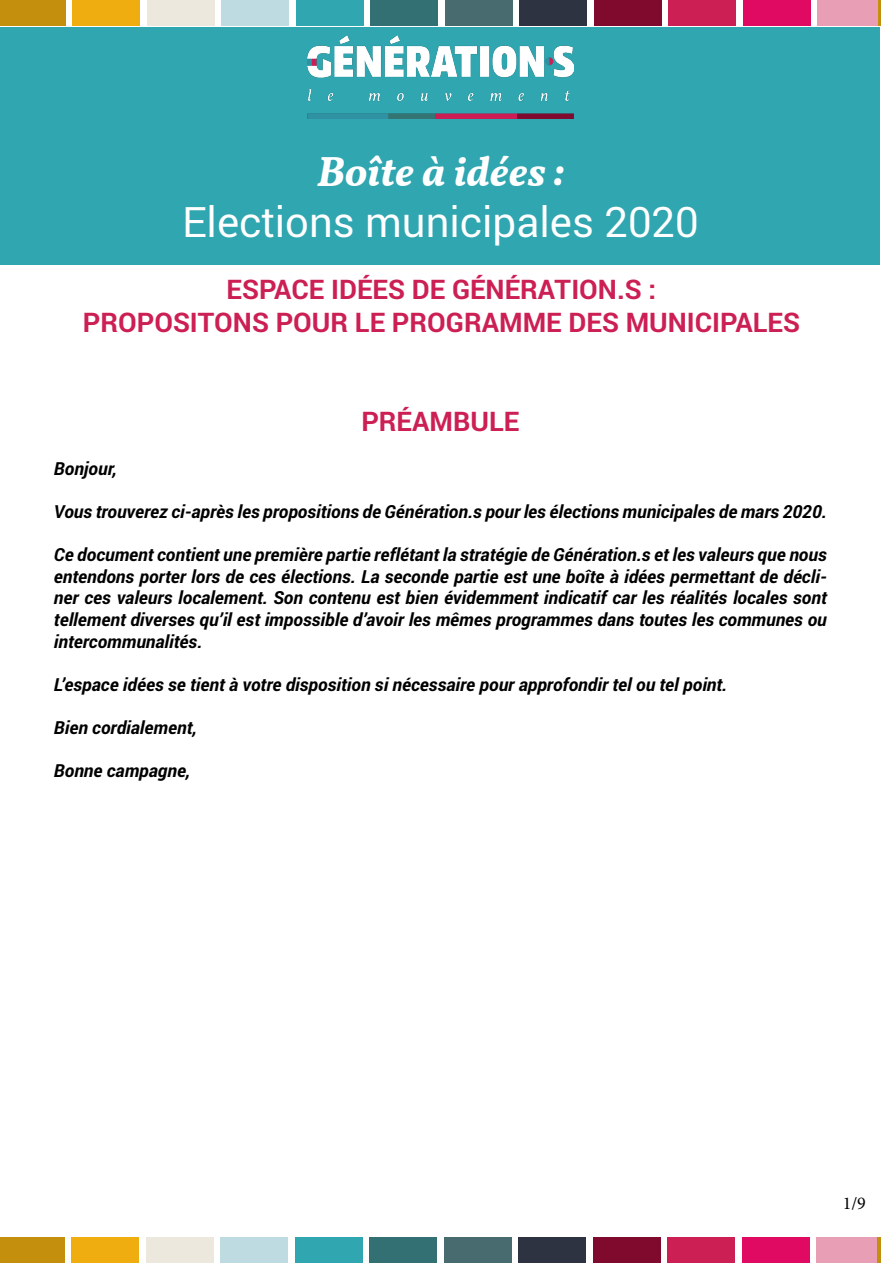
<style>
.page{position:relative;width:881px;height:1263px;background:#fff}
.page>*{position:absolute;margin:0;border:0;box-sizing:border-box;transform-origin:0 0}
.t1{font:42px "Roboto Regular 1200310";color:#fff}
.t2{font:italic 700 42px "Vollkorn";color:#fff}
.t3{font:27px/32.4px "Roboto Bold 1200310";color:#cc1f54;text-align:center}
.t4{font:18px/21.6px "Roboto Bold Italic 1200310";color:#000;text-align:justify}
.t5{font:18px "Minion Pro";color:#000}
</style>
<div class="page">
<div style="left:1px;top:27px;width:878px;height:238px;background:#30a6b0"></div>
<div style="left:668px;top:0;width:67px;height:26px;background:#cc1f54"></div>
<div style="left:594px;top:0;width:67px;height:26px;background:#800a2e"></div>
<div style="left:147px;top:0;width:67px;height:26px;background:#ede8de"></div>
<div style="left:73px;top:0;width:67px;height:26px;background:#f0ad0f"></div>
<div style="left:0;top:0;width:65px;height:26px;background:#c48f0d"></div>
<div style="left:222px;top:0;width:67px;height:26px;background:#bddbe0"></div>
<div style="left:296px;top:0;width:67px;height:26px;background:#30a6b0"></div>
<div style="left:370px;top:0;width:67px;height:26px;background:#337073"></div>
<div style="left:445px;top:0;width:67px;height:26px;background:#476b6e"></div>
<div style="left:519px;top:0;width:67px;height:26px;background:#2e3342"></div>
<div style="left:742px;top:0;width:67px;height:26px;background:#e00a63"></div>
<div style="left:817px;top:0;width:63px;height:26px;background:#e89eb5"></div>
<div style="left:667px;top:1237px;width:67px;height:26px;background:#cc1f54"></div>
<div style="left:593px;top:1237px;width:67px;height:26px;background:#800a2e"></div>
<div style="left:146px;top:1237px;width:67px;height:26px;background:#ede8de"></div>
<div style="left:72px;top:1237px;width:67px;height:26px;background:#f0ad0f"></div>
<div style="left:0;top:1237px;width:64px;height:26px;background:#c48f0d"></div>
<div style="left:221px;top:1237px;width:67px;height:26px;background:#bddbe0"></div>
<div style="left:295px;top:1237px;width:67px;height:26px;background:#30a6b0"></div>
<div style="left:369px;top:1237px;width:67px;height:26px;background:#337073"></div>
<div style="left:444px;top:1237px;width:67px;height:26px;background:#476b6e"></div>
<div style="left:518px;top:1237px;width:67px;height:26px;background:#2e3342"></div>
<div style="left:741px;top:1237px;width:67px;height:26px;background:#e00a63"></div>
<div style="left:816px;top:1237px;width:64px;height:26px;background:#e89eb5"></div>
<img style="left:307px;top:36px;width:266px;height:83px">
<hr style="left:878px;top:0;width:2px;height:26px;background:#c48f0d">
<hr style="left:877px;top:1237px;width:3px;height:26px;background:#c48f0d">
<h1 class="t2" style="left:317px;top:140px;width:249px">Boîte à idées :</h1>
<h1 class="t1" style="left:182px;top:192px;width:518px">Elections municipales 2020</h1>
<h2 class="t3" style="left:83px;top:272px;width:718px">ESPACE IDÉES DE GÉNÉRATION.S :<br>PROPOSITONS POUR LE PROGRAMME DES MUNICIPALES</h2>
<h2 class="t3" style="left:361px;top:405px;width:159px">PRÉAMBULE</h2>
<p class="t4" style="left:54px;top:457px;width:64px">Bonjour,</p>
<p class="t4" style="left:54px;top:500px;width:774px">Vous trouverez ci-après les propositions de Génération.s pour les élections municipales de mars 2020.</p>
<p class="t4" style="left:54px;top:543px;width:774px">Ce document contient une première partie reflétant la stratégie de Génération.s et les valeurs que nous entendons porter lors de ces élections. La seconde partie est une boîte à idées permettant de décli&shy;ner ces valeurs localement. Son contenu est bien évidemment indicatif car les réalités locales sont tellement diverses qu’il est impossible d’avoir les mêmes programmes dans toutes les communes ou intercommunalités.</p>
<p class="t4" style="left:54px;top:673px;width:674px">L’espace idées se tient à votre disposition si nécessaire pour approfondir tel ou tel point.</p>
<p class="t4" style="left:54px;top:716px;width:144px">Bien cordialement,</p>
<p class="t4" style="left:54px;top:759px;width:138px">Bonne campagne,</p>
<p class="t5" style="left:842px;top:1191px;width:25px">1/9</p>
</div>
